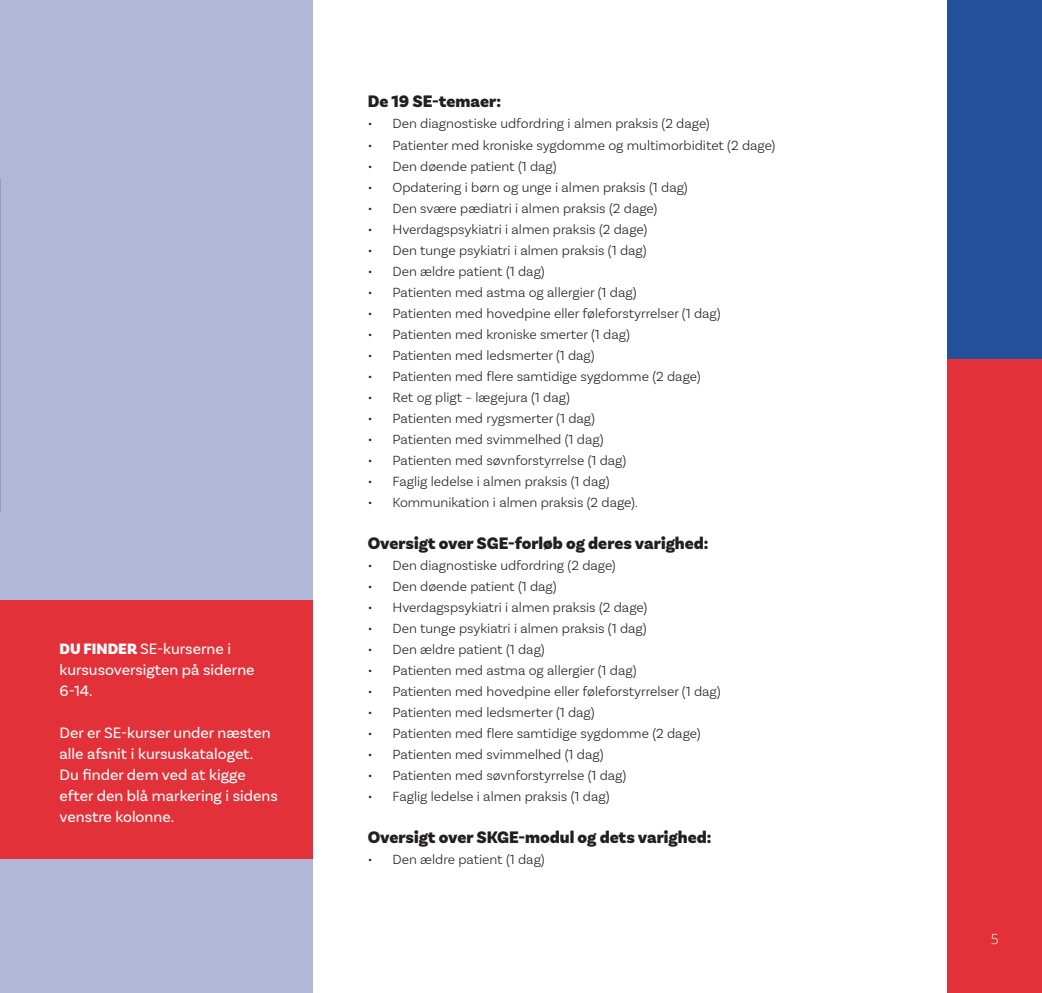
<style>
.page{position:relative;width:1042px;height:993px;background:#fff}
.page>*{position:absolute;margin:0;border:0;box-sizing:border-box;transform-origin:0 0}
.brod_table{font:900 17.5px "Basic Sans";color:#231f20}
.brod_table-2{font:15.75px/21px "Basic Sans";color:#fff}
.t1{font:300 14px "Basic Sans";color:#231f20}
.t2{font:300 14px "Open Sans";color:#fff}
.s1{font-weight:900}
</style>
<div class="page">
<div style="left:0;top:0;width:313px;height:992px;background:#b3b7d7"></div>
<div style="left:0;top:600px;width:313px;height:258px;background:#e33139"></div>
<div style="left:947px;top:0;width:95px;height:374px;background:#23509a"></div>
<div style="left:947px;top:359px;width:95px;height:633px;background:#e33139"></div>
<p class="brod_table-2" style="left:60px;top:637px;width:196px"><span class="s1">DU FINDER</span> SE-kurserne i kursusoversigten på siderne<br>6-14.</p>
<p class="brod_table-2" style="left:60px;top:721px;width:220px">Der er SE-kurser under næsten alle afsnit i kursuskataloget.<br>Du finder dem ved at kigge efter den blå markering i sidens venstre kolonne.</p>
<p class="brod_table" style="left:368px;top:91px;width:135px">De 19 SE-temaer:</p>
<p class="t1" style="left:368px;top:115px;width:343px">• Den diagnostiske udfordring i almen praksis (2 dage)</p>
<p class="t1" style="left:368px;top:136px;width:409px">• Patienter med kroniske sygdomme og multimorbiditet (2 dage)</p>
<p class="t1" style="left:368px;top:157px;width:191px">• Den døende patient (1 dag)</p>
<p class="t1" style="left:368px;top:178px;width:322px">• Opdatering i børn og unge i almen praksis (1 dag)</p>
<p class="t1" style="left:368px;top:199px;width:291px">• Den svære pædiatri i almen praksis (2 dage)</p>
<p class="t1" style="left:368px;top:220px;width:281px">• Hverdagspsykiatri i almen praksis (2 dage)</p>
<p class="t1" style="left:368px;top:241px;width:280px">• Den tunge psykiatri i almen praksis (1 dag)</p>
<p class="t1" style="left:368px;top:262px;width:179px">• Den ældre patient (1 dag)</p>
<p class="t1" style="left:368px;top:283px;width:270px">• Patienten med astma og allergier (1 dag)</p>
<p class="t1" style="left:368px;top:304px;width:354px">• Patienten med hovedpine eller føleforstyrrelser (1 dag)</p>
<p class="t1" style="left:368px;top:325px;width:264px">• Patienten med kroniske smerter (1 dag)</p>
<p class="t1" style="left:368px;top:346px;width:229px">• Patienten med ledsmerter (1 dag)</p>
<p class="t1" style="left:368px;top:367px;width:334px">• Patienten med flere samtidige sygdomme (2 dage)</p>
<p class="t1" style="left:368px;top:388px;width:204px">• Ret og pligt – lægejura (1 dag)</p>
<p class="t1" style="left:368px;top:409px;width:229px">• Patienten med rygsmerter (1 dag)</p>
<p class="t1" style="left:368px;top:430px;width:237px">• Patienten med svimmelhed (1 dag)</p>
<p class="t1" style="left:368px;top:451px;width:260px">• Patienten med søvnforstyrrelse (1 dag)</p>
<p class="t1" style="left:368px;top:472px;width:243px">• Faglig ledelse i almen praksis (1 dag)</p>
<p class="t1" style="left:368px;top:493px;width:272px">• Kommunikation i almen praksis (2 dage).</p>
<p class="brod_table" style="left:368px;top:532px;width:342px">Oversigt over SGE-forløb og deres varighed:</p>
<p class="t1" style="left:368px;top:556px;width:250px">• Den diagnostiske udfordring (2 dage)</p>
<p class="t1" style="left:368px;top:577px;width:191px">• Den døende patient (1 dag)</p>
<p class="t1" style="left:368px;top:598px;width:281px">• Hverdagspsykiatri i almen praksis (2 dage)</p>
<p class="t1" style="left:368px;top:619px;width:280px">• Den tunge psykiatri i almen praksis (1 dag)</p>
<p class="t1" style="left:368px;top:640px;width:179px">• Den ældre patient (1 dag)</p>
<p class="t1" style="left:368px;top:661px;width:270px">• Patienten med astma og allergier (1 dag)</p>
<p class="t1" style="left:368px;top:682px;width:354px">• Patienten med hovedpine eller føleforstyrrelser (1 dag)</p>
<p class="t1" style="left:368px;top:703px;width:229px">• Patienten med ledsmerter (1 dag)</p>
<p class="t1" style="left:368px;top:724px;width:334px">• Patienten med flere samtidige sygdomme (2 dage)</p>
<p class="t1" style="left:368px;top:745px;width:237px">• Patienten med svimmelhed (1 dag)</p>
<p class="t1" style="left:368px;top:766px;width:260px">• Patienten med søvnforstyrrelse (1 dag)</p>
<p class="t1" style="left:368px;top:787px;width:243px">• Faglig ledelse i almen praksis (1 dag)</p>
<p class="brod_table" style="left:368px;top:826px;width:345px">Oversigt over SKGE-modul og dets varighed:</p>
<p class="t1" style="left:368px;top:850px;width:179px">• Den ældre patient (1 dag)</p>
<p class="t2" style="left:991px;top:929px;width:9px">5</p>
</div>
